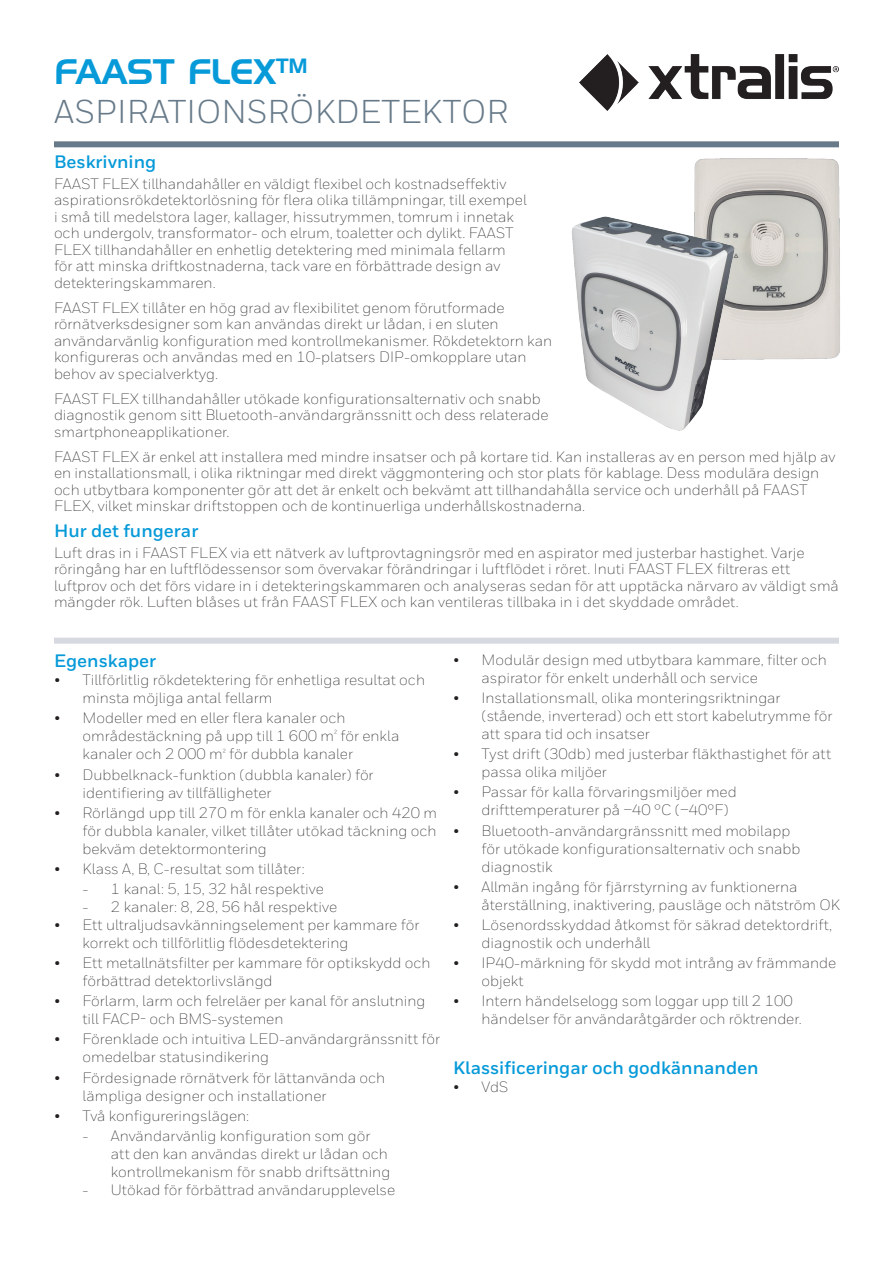
<style>
.page{position:relative;width:893px;height:1263px;background:#fff}
.page>*{position:absolute;margin:0;border:0;box-sizing:border-box;transform-origin:0 0}
.Header_Blue_23{font:34.5px "Handel Gothic BT";color:#069ad9}
.Header_Grey_22{font:33px "Honeywell Sans";color:#677a89}
.Header_Blue_12{font:700 18px "Honeywell Sans";color:#069ad9}
.Paragraph_10{font:300 15px/18px "Honeywell Sans";color:#231f20}
</style>
<div class="page">
<div style="left:54px;top:141px;width:785px;height:6px;background:#677a89"></div>
<img style="left:580px;top:54px;width:258px;height:57px">
<div style="left:54px;top:638px;width:785px;height:6px;background:#d6d9df"></div>
<img style="left:694px;top:158px;width:146px;height:202px">
<img style="left:571px;top:214px;width:167px;height:217px">
<p class="Header_Blue_23" style="left:54px;top:51px;width:255px">FAAST FLeX<sup>TM</sup></p>
<p class="Header_Grey_22" style="left:54px;top:92px;width:456px">ASPIRATIONSRÖKDETEKTOR</p>
<p class="Header_Blue_12" style="left:54px;top:151px;width:104px">Beskrivning</p>
<p class="Paragraph_10" style="left:54px;top:175px;width:474px;line-height:16.5px">FAAST FLEX tillhandahåller en väldigt flexibel och kostnadseffektiv aspirationsrökdetektorlösning för flera olika tillämpningar, till exempel i små till medelstora lager, kallager, hissutrymmen, tomrum i innetak och undergolv, transformator- och elrum, toaletter och dylikt. FAAST FLEX tillhandahåller en enhetlig detektering med minimala fellarm för att minska driftkostnaderna, tack vare en förbättrade design av detekteringskammaren.</p>
<p class="Paragraph_10" style="left:54px;top:299px;width:500px;line-height:16.5px">FAAST FLEX tillåter en hög grad av flexibilitet genom förutformade rörnätverksdesigner som kan användas direkt ur lådan, i en sluten användarvänlig konfiguration med kontrollmekanismer. Rökdetektorn kan konfigureras och användas med en 10-platsers DIP-omkopplare utan behov av specialverktyg.</p>
<p class="Paragraph_10" style="left:54px;top:390px;width:496px;line-height:16.5px">FAAST FLEX tillhandahåller utökade konfigurationsalternativ och snabb diagnostik genom sitt Bluetooth-användargränssnitt och dess relaterade smartphoneapplikationer.</p>
<p class="Paragraph_10" style="left:54px;top:448px;width:783px;line-height:16.5px">FAAST FLEX är enkel att installera med mindre insatser och på kortare tid. Kan installeras av en person med hjälp av en installationsmall, i olika riktningar med direkt väggmontering och stor plats för kablage. Dess modulära design och utbytbara komponenter gör att det är enkelt och bekvämt att tillhandahålla service och underhåll på FAAST FLEX, vilket minskar driftstoppen och de kontinuerliga underhållskostnaderna.</p>
<p class="Header_Blue_12" style="left:54px;top:520px;width:146px">Hur det fungerar</p>
<p class="Paragraph_10" style="left:54px;top:544px;width:786px;line-height:16.5px">Luft dras in i FAAST FLEX via ett nätverk av luftprovtagningsrör med en aspirator med justerbar hastighet. Varje röringång har en luftflödessensor som övervakar förändringar i luftflödet i röret. Inuti FAAST FLEX filtreras ett luftprov och det förs vidare in i detekteringskammaren och analyseras sedan för att upptäcka närvaro av väldigt små mängder rök. Luften blåses ut från FAAST FLEX och kan ventileras tillbaka in i det skyddade området.</p>
<p class="Header_Blue_12" style="left:54px;top:650px;width:104px">Egenskaper</p>
<p class="Paragraph_10" style="left:82px;top:671px;width:344px;text-indent:-28px">• Tillförlitlig rökdetektering för enhetliga resultat och minsta möjliga antal fellarm</p>
<p class="Paragraph_10" style="left:82px;top:709px;width:318px;text-indent:-28px">• Modeller med en eller flera kanaler och områdestäckning på upp till 1 600 m<sup>²</sup> för enkla kanaler och 2 000 m<sup>²</sup> för dubbla kanaler</p>
<p class="Paragraph_10" style="left:82px;top:765px;width:293px;text-indent:-28px">• Dubbelknack-funktion (dubbla kanaler) för identifiering av tillfälligheter</p>
<p class="Paragraph_10" style="left:82px;top:803px;width:356px;text-align:justify;text-indent:-28px">• Rörlängd upp till 270 m för enkla kanaler och 420 m för dubbla kanaler, vilket tillåter utökad täckning och bekväm detektormontering</p>
<p class="Paragraph_10" style="left:54px;top:860px;width:252px">• Klass A, B, C-resultat som tillåter:</p>
<p class="Paragraph_10" style="left:82px;top:880px;width:243px">- 1 kanal: 5, 15, 32 hål respektive</p>
<p class="Paragraph_10" style="left:82px;top:898px;width:256px">- 2 kanaler: 8, 28, 56 hål respektive</p>
<p class="Paragraph_10" style="left:82px;top:916px;width:338px;text-indent:-28px">• Ett ultraljudsavkänningselement per kammare för korrekt och tillförlitlig flödesdetektering</p>
<p class="Paragraph_10" style="left:82px;top:954px;width:350px;text-indent:-28px">• Ett metallnätsfilter per kammare för optikskydd och förbättrad detektorlivslängd</p>
<p class="Paragraph_10" style="left:82px;top:992px;width:344px;text-indent:-28px">• Förlarm, larm och felreläer per kanal för anslutning till FACP- och BMS-systemen</p>
<p class="Paragraph_10" style="left:82px;top:1030px;width:359px;text-indent:-28px">• Förenklade och intuitiva LED-användargränssnitt för omedelbar statusindikering</p>
<p class="Paragraph_10" style="left:82px;top:1068px;width:304px;text-indent:-28px">• Fördesignade rörnätverk för lättanvända och lämpliga designer och installationer</p>
<p class="Paragraph_10" style="left:54px;top:1106px;width:197px">• Två konfigureringslägen:</p>
<p class="Paragraph_10" style="left:111px;top:1126px;width:281px;text-indent:-28px">- Användarvänlig konfiguration som gör att den kan användas direkt ur lådan och kontrollmekanism för snabb driftsättning</p>
<p class="Paragraph_10" style="left:82px;top:1180px;width:314px">- Utökad för förbättrad användarupplevelse</p>
<p class="Paragraph_10" style="left:481px;top:651px;width:347px;text-indent:-28px">• Modulär design med utbytbara kammare, filter och aspirator för enkelt underhåll och service</p>
<p class="Paragraph_10" style="left:481px;top:689px;width:352px;text-indent:-28px">• Installationsmall, olika monteringsriktningar (stående, inverterad) och ett stort kabelutrymme för att spara tid och insatser</p>
<p class="Paragraph_10" style="left:481px;top:745px;width:351px;text-indent:-28px">• Tyst drift (30db) med justerbar fläkthastighet för att passa olika miljöer</p>
<p class="Paragraph_10" style="left:481px;top:783px;width:257px;text-indent:-28px">• Passar för kalla förvaringsmiljöer med drifttemperaturer på –40 °C (–40°F)</p>
<p class="Paragraph_10" style="left:481px;top:821px;width:320px;text-indent:-28px">• Bluetooth-användargränssnitt med mobilapp för utökade konfigurationsalternativ och snabb diagnostik</p>
<p class="Paragraph_10" style="left:481px;top:877px;width:360px;text-indent:-28px">• Allmän ingång för fjärrstyrning av funktionerna återställning, inaktivering, pausläge och nätström OK</p>
<p class="Paragraph_10" style="left:481px;top:916px;width:352px;text-indent:-28px">• Lösenordsskyddad åtkomst för säkrad detektordrift, diagnostik och underhåll</p>
<p class="Paragraph_10" style="left:481px;top:954px;width:356px;text-indent:-28px">• IP40-märkning för skydd mot intrång av främmande objekt</p>
<p class="Paragraph_10" style="left:481px;top:992px;width:322px;text-indent:-28px">• Intern händelselogg som loggar upp till 2 100 händelser för användaråtgärder och röktrender.</p>
<p class="Header_Blue_12" style="left:453px;top:1057px;width:307px">Klassificeringar och godkännanden</p>
<p class="Paragraph_10" style="left:453px;top:1078px;width:57px">• VdS</p>
</div>
